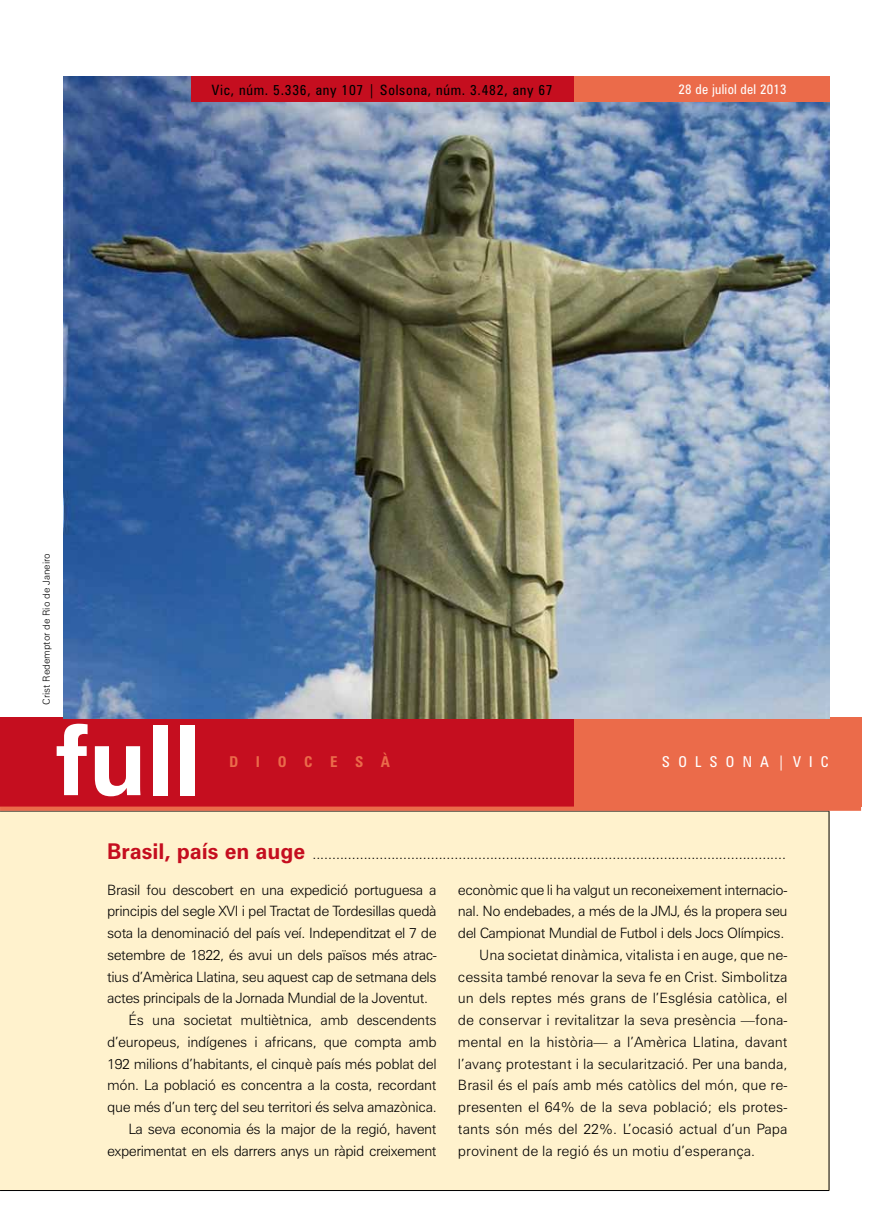
<style>
.page{position:relative;width:893px;height:1212px;background:#fff}
.page>*{position:absolute;margin:0;border:0;box-sizing:border-box;transform-origin:0 0}
.t1{font:700 97.5px "Zurich BT";color:#fff}
.t2{font:condensed 15px "Zurich BT";letter-spacing:.55em;color:#fff}
.t3{font:700 condensed 15px "Zurich BT";letter-spacing:1.17em;color:#eb6b4a}
.t4{font:300 14.25px "Zurich BT";letter-spacing:-.02em;color:#000}
.t5{font:300 14.25px "Zurich BT";color:#000}
.t6{font:condensed 14.25px "Zurich BT";letter-spacing:.05em;color:#000}
.t7{font:condensed 13.5px "Zurich BT";letter-spacing:.02em;color:#fff}
.t8{font:300 9.75px "Zurich BT";color:#000}
.s1{font-weight:700;font-size:21.75px;color:#c50e1f}
</style>
<div class="page">
<div style="left:0;top:811px;width:829px;height:379px;background:#fff2cd"></div>
<hr style="left:0;top:811px;width:829px;height:1px;background:#000">
<hr style="left:829px;top:811px;width:1px;height:379px;background:#000">
<hr style="left:0;top:1190px;width:829px;height:1px;background:#000">
<div style="left:0;top:717px;width:574px;height:89px;background:#c50e1f"></div>
<div style="left:574px;top:717px;width:287px;height:89px;background:#eb6b4a"></div>
<div style="left:0;top:806px;width:861px;height:5px;background:#eb6b4a"></div>
<img style="left:64px;top:77px;width:765px;height:641px">
<div style="left:191px;top:77px;width:638px;height:25px;background:#c50e1f"></div>
<div style="left:574px;top:77px;width:255px;height:25px;background:#eb6b4a"></div>
<p class="t6" style="left:212px;top:81px;width:342px">Vic, núm. 5.336, any 107 | Solsona, núm. 3.482, any 67</p>
<p class="t7" style="left:678px;top:81px;width:110px">28 de juliol del 2013</p>
<p class="t8" style="left:41px;top:704px;width:153px;rotate:-90deg">Crist Redemptor de Rio de Janeiro</p>
<h1 class="t1" style="left:57px;top:701px;width:146px">full</h1>
<p class="t3" style="left:229px;top:753px;width:162px">DIOCESÀ</p>
<p class="t2" style="left:662px;top:752px;width:168px">SOLSONA|VIC</p>
<p class="t4" style="left:107px;top:845px;width:680px"><span class="s1">Brasil, país en auge</span> ........................................................................................................................</p>
<p class="t4" style="left:107px;top:881px;width:331px">Brasil fou descobert en una expedició portuguesa a</p>
<p class="t4" style="left:107px;top:903px;width:331px">principis del segle XVI i pel Tractat de Tordesillas quedà</p>
<p class="t4" style="left:107px;top:924px;width:331px">sota la denominació del país veí. Independitzat el 7 de</p>
<p class="t4" style="left:107px;top:946px;width:331px">setembre de 1822, és avui un dels països més atrac-</p>
<p class="t4" style="left:107px;top:968px;width:331px">tius d’Amèrica Llatina, seu aquest cap de setmana dels</p>
<p class="t4" style="left:107px;top:990px;width:322px">actes principals de la Jornada Mundial de la Joventut.</p>
<p class="t4" style="left:128px;top:1011px;width:310px">És una societat multiètnica, amb descendents</p>
<p class="t4" style="left:107px;top:1033px;width:331px">d’europeus, indígenes i africans, que compta amb</p>
<p class="t4" style="left:107px;top:1055px;width:331px">192 milions d’habitants, el cinquè país més poblat del</p>
<p class="t4" style="left:107px;top:1077px;width:331px">món. La població es concentra a la costa, recordant</p>
<p class="t4" style="left:107px;top:1098px;width:331px">que més d’un terç del seu territori és selva amazònica.</p>
<p class="t4" style="left:128px;top:1120px;width:310px">La seva economia és la major de la regió, havent</p>
<p class="t4" style="left:107px;top:1142px;width:331px">experimentat en els darrers anys un ràpid creixement</p>
<p class="t4" style="left:458px;top:881px;width:331px">econòmic que li ha valgut un reconeixement internacio-</p>
<p class="t4" style="left:458px;top:903px;width:331px">nal. No endebades, a més de la JMJ, és la propera seu</p>
<p class="t4" style="left:458px;top:924px;width:328px">del Campionat Mundial de Futbol i dels Jocs Olímpics.</p>
<p class="t5" style="left:479px;top:946px;width:310px">Una societat dinàmica, vitalista i en auge, que ne-</p>
<p class="t5" style="left:458px;top:968px;width:331px">cessita també renovar la seva fe en Crist. Simbolitza</p>
<p class="t5" style="left:458px;top:990px;width:331px">un dels reptes més grans de l’Església catòlica, el</p>
<p class="t5" style="left:458px;top:1011px;width:331px">de conservar i revitalitzar la seva presència —fona-</p>
<p class="t5" style="left:458px;top:1033px;width:331px">mental en la història— a l’Amèrica Llatina, davant</p>
<p class="t5" style="left:458px;top:1055px;width:331px">l’avanç protestant i la secularització. Per una banda,</p>
<p class="t5" style="left:458px;top:1077px;width:331px">Brasil és el país amb més catòlics del món, que re-</p>
<p class="t5" style="left:458px;top:1098px;width:331px">presenten el 64% de la seva població; els protes-</p>
<p class="t5" style="left:458px;top:1120px;width:331px">tants són més del 22%. L’ocasió actual d’un Papa</p>
<p class="t5" style="left:458px;top:1142px;width:299px">provinent de la regió és un motiu d’esperança.</p>
</div>
